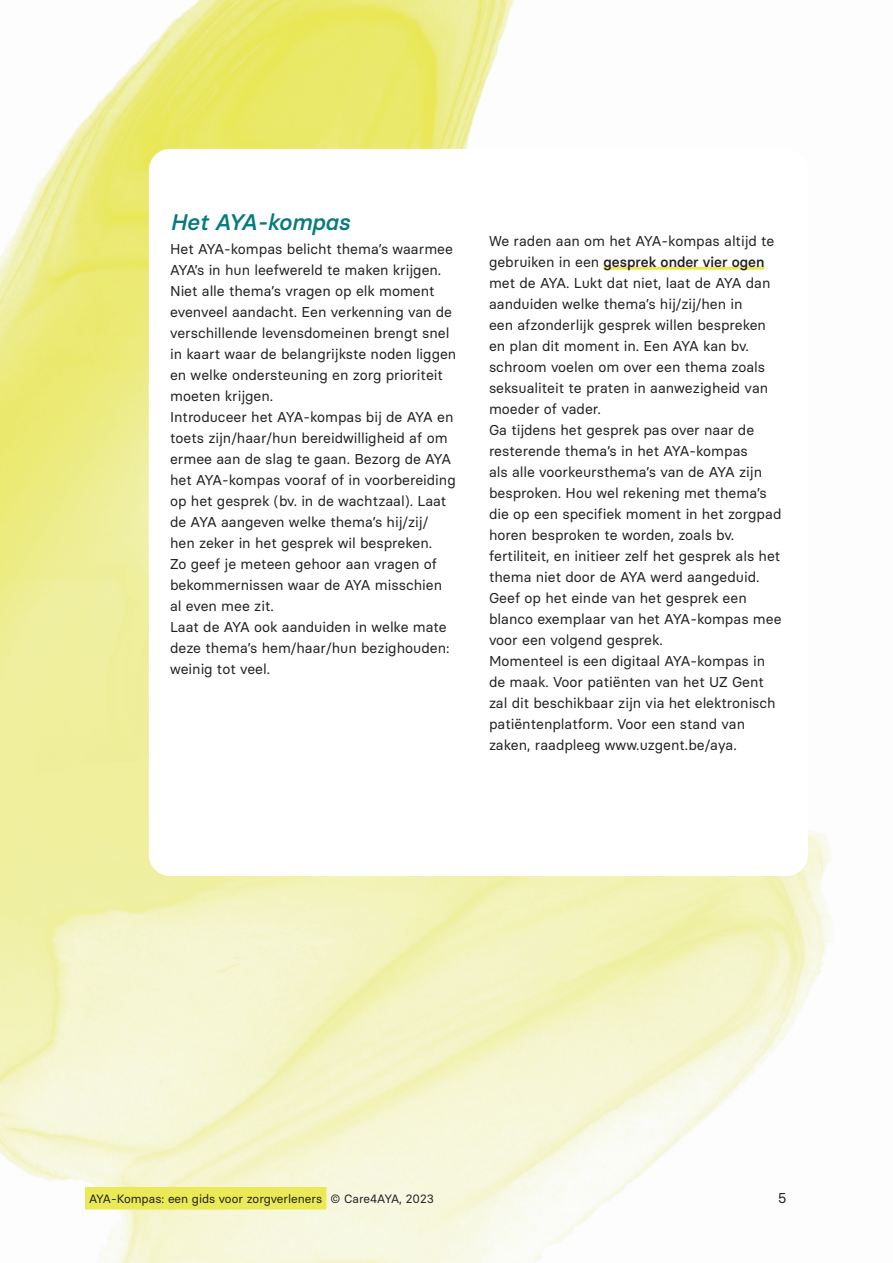
<style>
.page{position:relative;width:893px;height:1263px;background:#fff}
.page>*{position:absolute;margin:0;border:0;box-sizing:border-box;transform-origin:0 0}
.t1{font:italic 500 22.5px "Basier Circle";color:#067a7e}
.t2{font:14.25px/21px "Basier Circle";color:#231f20}
.t3{font:12px "Basier Circle";color:#231f20}
.s1{font-weight:500}
</style>
<div class="page">
<img style="left:0;top:0;width:833px;height:1263px">
<div style="left:149px;top:149px;width:659px;height:727px;background:#fff;border-radius:21px"></div>
<div style="left:85px;top:1187px;width:241px;height:22px;background:#eae956"></div>
<hr style="left:604px;top:267px;width:160px;height:3px;background:#eae956">
<h1 class="t1" style="left:170px;top:207px;width:181px">Het AYA-kompas</h1>
<p class="t2" style="left:170px;top:238px;width:288px">Het AYA-kompas belicht thema’s waarmee AYA’s in hun leefwereld te maken krijgen.<br>Niet alle thema’s vragen op elk moment evenveel aandacht. Een verkenning van de verschillende levensdomeinen brengt snel in kaart waar de belangrijkste noden liggen en welke ondersteuning en zorg prioriteit moeten krijgen.<br>Introduceer het AYA-kompas bij de AYA en toets zijn/haar/hun bereidwilligheid af om ermee aan de slag te gaan. Bezorg de AYA het AYA-kompas vooraf of in voorbereiding op het gesprek (bv. in de wachtzaal). Laat de AYA aangeven welke thema’s hij/zij/ hen zeker in het gesprek wil bespreken.<br>Zo geef je meteen gehoor aan vragen of bekommernissen waar de AYA misschien al even mee zit.<br>Laat de AYA ook aanduiden in welke mate deze thema’s hem/haar/hun bezighouden: weinig tot veel.</p>
<p class="t2" style="left:489px;top:230px;width:294px">We raden aan om het AYA-kompas altijd te gebruiken in een <span class="s1">gesprek onder vier ogen </span>met de AYA. Lukt dat niet, laat de AYA dan aanduiden welke thema’s hij/zij/hen in<br>een afzonderlijk gesprek willen bespreken en plan dit moment in. Een AYA kan bv. schroom voelen om over een thema zoals seksualiteit te praten in aanwezigheid van moeder of vader.<br>Ga tijdens het gesprek pas over naar de resterende thema’s in het AYA-kompas<br>als alle voorkeursthema’s van de AYA zijn besproken. Hou wel rekening met thema’s die op een specifiek moment in het zorgpad horen besproken te worden, zoals bv. fertiliteit, en initieer zelf het gesprek als het thema niet door de AYA werd aangeduid.<br>Geef op het einde van het gesprek een blanco exemplaar van het AYA-kompas mee voor een volgend gesprek.<br>Momenteel is een digitaal AYA-kompas in de maak. Voor patiënten van het UZ Gent zal dit beschikbaar zijn via het elektronisch patiëntenplatform. Voor een stand van zaken, raadpleeg www.uzgent.be/aya.</p>
<p class="t3" style="left:89px;top:1191px;width:347px">AYA-Kompas: een gids voor zorgverleners © Care4AYA, 2023</p>
<p class="t2" style="left:778px;top:1187px;width:10px">5</p>
</div>
